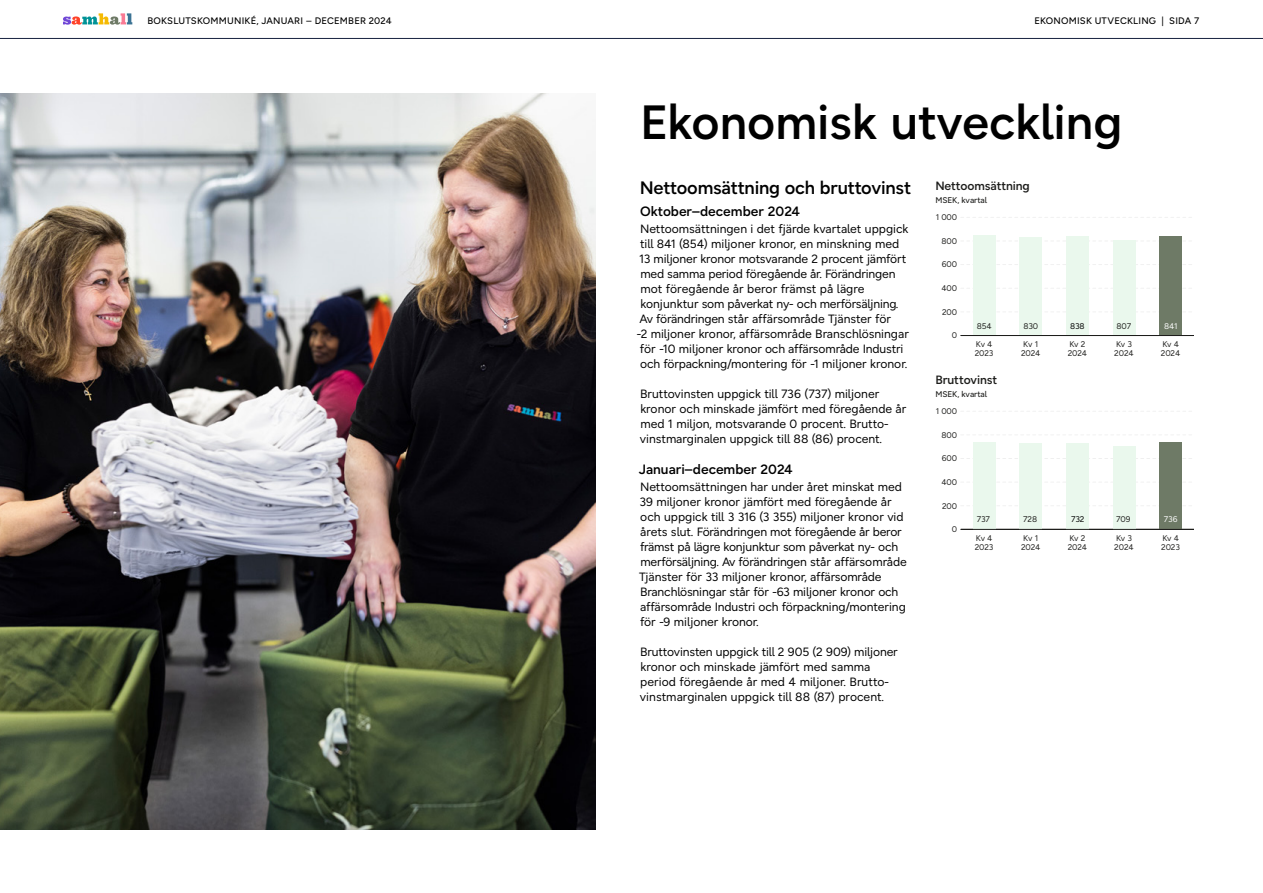
<style>
.page{position:relative;width:1263px;height:893px;background:#fff}
.page>*{position:absolute;margin:0;border:0;box-sizing:border-box;transform-origin:0 0}
.t1{font:600 48px "Samhall Sans";color:#000}
.t2{font:600 18px "Samhall Sans";letter-spacing:-.015em;color:#000}
.t3{font:600 13.5px "Samhall Sans";color:#000}
.t4{font:12px/15px "Samhall Sans";letter-spacing:-.005em;color:#000}
.t5{font:600 12px "Samhall Sans";letter-spacing:-.01em;color:#1d1d1b}
.t6{font:500 9.45px "Samhall Sans";letter-spacing:.02em;color:#000}
.t7{font:8.25px/9px "Samhall Sans";letter-spacing:-.015em;color:#1d1d1b}
.t8{font:500 8.25px "Samhall Sans";letter-spacing:-.01em;color:#1d1d1b}
.t9{font:8.25px "Samhall Sans";letter-spacing:-.015em;color:#000}
.t10{font:8.25px "Samhall Sans";letter-spacing:-.015em;color:#fff}
</style>
<div class="page">
<svg style="left:961px;top:288px;width:231px;height:1px"></svg>
<svg style="left:961px;top:264px;width:231px;height:1px"></svg>
<svg style="left:961px;top:217px;width:231px;height:1px"></svg>
<div style="left:973px;top:235px;width:22px;height:100px;background:#eaf8ed"></div>
<div style="left:1019px;top:237px;width:23px;height:98px;background:#eaf8ed"></div>
<div style="left:1066px;top:236px;width:22px;height:99px;background:#eaf8ed"></div>
<div style="left:1113px;top:240px;width:22px;height:95px;background:#eaf8ed"></div>
<div style="left:1159px;top:236px;width:23px;height:99px;background:#6e7a66"></div>
<hr style="left:961px;top:335px;width:233px;height:1px;background:#1d1d1b">
<svg style="left:961px;top:505px;width:231px;height:1px"></svg>
<svg style="left:961px;top:458px;width:231px;height:1px"></svg>
<svg style="left:961px;top:411px;width:231px;height:1px"></svg>
<div style="left:973px;top:442px;width:22px;height:87px;background:#eaf8ed"></div>
<div style="left:1019px;top:443px;width:23px;height:86px;background:#eaf8ed"></div>
<div style="left:1066px;top:443px;width:22px;height:86px;background:#eaf8ed"></div>
<div style="left:1113px;top:446px;width:22px;height:83px;background:#eaf8ed"></div>
<div style="left:1159px;top:442px;width:23px;height:87px;background:#6e7a66"></div>
<hr style="left:961px;top:529px;width:233px;height:1px;background:#1d1d1b">
<img style="left:0;top:94px;width:595px;height:735px">
<hr style="left:0;top:38px;width:1263px;height:1px;background:#172240">
<svg style="left:63px;top:13px;width:69px;height:12px"></svg>
<p class="t6" style="left:148px;top:16px;width:246px">BOKSLUTSKOMMUNIKÉ, JANUARI – DECEMBER 2024</p>
<p class="t6" style="left:1034px;top:16px;width:166px">EKONOMISK UTVECKLING | SIDA 7</p>
<h1 class="t1" style="left:640px;top:94px;width:484px">Ekonomisk utveckling</h1>
<h2 class="t2" style="left:640px;top:177px;width:273px">Nettoomsättning och bruttovinst</h2>
<p class="t3" style="left:640px;top:203px;width:161px">Oktober–december 2024</p>
<p class="t4" style="left:640px;top:221px;width:270px">Nettoomsättningen i det fjärde kvartalet uppgick</p>
<p class="t4" style="left:640px;top:236px;width:261px">till 841 (854) miljoner kronor, en minskning med</p>
<p class="t4" style="left:639px;top:251px;width:268px">13 miljoner kronor motsvarande 2 procent jämfört</p>
<p class="t4" style="left:640px;top:266px;width:257px">med samma period föregående år. Förändringen</p>
<p class="t4" style="left:640px;top:281px;width:226px">mot föregående år beror främst på lägre</p>
<p class="t4" style="left:640px;top:296px;width:260px">konjunktur som påverkat ny- och merförsäljning.</p>
<p class="t4" style="left:639px;top:311px;width:253px">Av förändringen står affärsområde Tjänster för</p>
<p class="t4" style="left:636px;top:326px;width:274px">-2 miljoner kronor, affärsområde Branschlösningar</p>
<p class="t4" style="left:640px;top:341px;width:265px">för -10 miljoner kronor och affärsområde Industri</p>
<p class="t4" style="left:640px;top:356px;width:268px">och förpackning/montering för -1 miljoner kronor.</p>
<p class="t4" style="left:640px;top:386px;width:268px">Bruttovinsten uppgick till 736 (737) miljoner kronor och minskade jämfört med föregående år med 1 miljon, motsvarande 0 procent. Brutto&shy;vinstmarginalen uppgick till 88 (86) procent.</p>
<p class="t3" style="left:639px;top:462px;width:155px">Januari–december 2024</p>
<p class="t4" style="left:639px;top:479px;width:269px">Nettoomsättningen har under året minskat med 39 miljoner kronor jämfört med föregående år och uppgick till 3 316 (3 355) miljoner kronor vid årets slut. Förändringen mot föregående år beror främst på lägre konjunktur som påverkat ny- och merförsäljning. Av förändringen står affärsområde Tjänster för 33 miljoner kronor, affärsområde Branchlösningar står för -63 miljoner kronor och affärsområde Industri och förpackning/montering för -9 miljoner kronor.</p>
<p class="t4" style="left:640px;top:644px;width:259px">Bruttovinsten uppgick till 2 905 (2 909) miljoner kronor och minskade jämfört med samma period föregående år med 4 miljoner. Brutto&shy;vinstmarginalen uppgick till 88 (87) procent.</p>
<p class="t5" style="left:935px;top:179px;width:96px">Nettoomsättning</p>
<p class="t8" style="left:935px;top:195px;width:53px">MSEK, kvartal</p>
<p class="t7" style="left:936px;top:213px;width:23px">1 000</p>
<p class="t7" style="left:941px;top:236px;width:17px">800</p>
<p class="t7" style="left:942px;top:260px;width:17px">600</p>
<p class="t7" style="left:941px;top:284px;width:17px">400</p>
<p class="t7" style="left:942px;top:307px;width:17px">200</p>
<p class="t7" style="left:952px;top:331px;width:7px">0</p>
<p class="t7" style="left:977px;top:321px;width:16px">854</p>
<p class="t7" style="left:1023px;top:321px;width:16px">830</p>
<p class="t9" style="left:1070px;top:321px;width:16px">838</p>
<p class="t7" style="left:1116px;top:321px;width:16px">807</p>
<p class="t10" style="left:1164px;top:321px;width:15px">841</p>
<p class="t7" style="left:975px;top:339px;width:20px">Kv 4<br>2023</p>
<p class="t7" style="left:1021px;top:339px;width:21px">Kv 1<br>2024</p>
<p class="t7" style="left:1068px;top:339px;width:21px">Kv 2<br>2024</p>
<p class="t7" style="left:1114px;top:339px;width:21px">Kv 3<br>2024</p>
<p class="t7" style="left:1161px;top:339px;width:21px">Kv 4<br>2024</p>
<p class="t5" style="left:935px;top:372px;width:63px">Bruttovinst</p>
<p class="t8" style="left:935px;top:389px;width:53px">MSEK, kvartal</p>
<p class="t7" style="left:936px;top:407px;width:23px">1 000</p>
<p class="t7" style="left:941px;top:430px;width:17px">800</p>
<p class="t7" style="left:942px;top:454px;width:17px">600</p>
<p class="t7" style="left:941px;top:477px;width:17px">400</p>
<p class="t7" style="left:942px;top:501px;width:17px">200</p>
<p class="t7" style="left:952px;top:525px;width:7px">0</p>
<p class="t7" style="left:977px;top:515px;width:15px">737</p>
<p class="t7" style="left:1023px;top:515px;width:15px">728</p>
<p class="t9" style="left:1071px;top:515px;width:15px">732</p>
<p class="t7" style="left:1116px;top:515px;width:16px">709</p>
<p class="t10" style="left:1164px;top:515px;width:15px">736</p>
<p class="t7" style="left:975px;top:533px;width:20px">Kv 4<br>2023</p>
<p class="t7" style="left:1021px;top:533px;width:21px">Kv 1<br>2024</p>
<p class="t7" style="left:1068px;top:533px;width:21px">Kv 2<br>2024</p>
<p class="t7" style="left:1114px;top:533px;width:21px">Kv 3<br>2024</p>
<p class="t7" style="left:1161px;top:533px;width:20px">Kv 4<br>2023</p>
</div>
